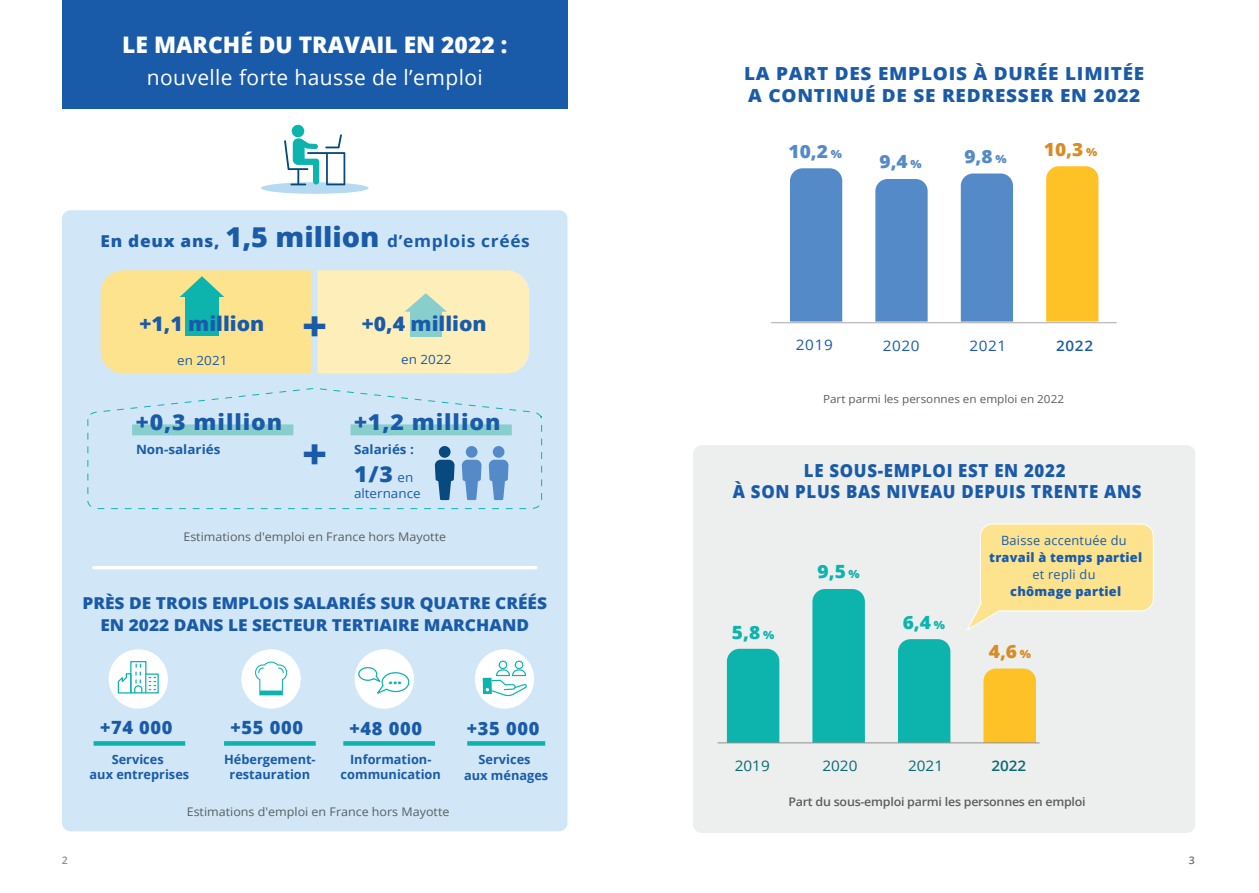
<style>
.page{position:relative;width:1259px;height:893px;background:#fff}
.page>*{position:absolute;margin:0;border:0;box-sizing:border-box;transform-origin:0 0}
.t1{font:800 41.1px "Open Sans";color:#1a5ba9;scale:1.05 1}
.t2{font:800 22.8px "Open Sans";color:#fff}
.t3{font:800 21.9px "Open Sans";letter-spacing:.04em;color:#1a5ba9;scale:1.05 1}
.t4{font:21px "Open Sans";letter-spacing:.02em;color:#fff}
.t5{font:800 20.1px "Open Sans";color:#1a5ba9;scale:1.05 1}
.t6{font:800 18.3px "Open Sans";letter-spacing:.04em;color:#1a5ba9}
.t7{font:800 18.15px "Open Sans";color:#558ac8;scale:1.05 1}
.t8{font:800 18.15px "Open Sans";color:#0db3ad;scale:1.05 1}
.t9{font:800 18.15px "Open Sans";color:#d78c26;scale:1.05 1}
.t10{font:800 18px/21.5px "Open Sans";letter-spacing:.04em;color:#1a5ba9;scale:1.05 1}
.t11{font:800 18px/21.5px "Open Sans";letter-spacing:.04em;color:#1a5ba9;text-align:center;scale:.94 1}
.t12{font:800 16.35px/21.6px "Open Sans";color:#1a5ba9;text-align:center;scale:1.05 1}
.t13{font:700 16.35px "Open Sans";letter-spacing:.04em;color:#1a5ba9;scale:1.05 1}
.t14{font:14.55px "Open Sans";letter-spacing:.04em;color:#1a5ba9;scale:1.05 1}
.t15{font:14.55px "Open Sans";color:#096975;scale:1.05 1}
.t16{font:600 14.55px "Open Sans";color:#1a5ba9;scale:1.05 1}
.t17{font:600 14.55px "Open Sans";color:#096975;scale:1.05 1}
.t18{font:800 14.55px "Open Sans";color:#0db3ad;scale:1.05 1}
.t19{font:700 12.75px/15.5px "Open Sans";color:#1a5ba9;text-align:center}
.t20{font:800 12.75px "Open Sans";letter-spacing:.02em;color:#1a5ba9}
.t21{font:12.75px "Open Sans";letter-spacing:.02em;color:#1a5ba9}
.t22{font:700 12.75px "Open Sans";color:#1a5ba9;scale:1.05 1}
.t23{font:12.75px "Open Sans";letter-spacing:.02em;color:#1a5ba9;scale:1.05 1}
.t24{font:12.75px "Open Sans";color:#1a5ba9;scale:1.05 1}
.t25{font:11.85px "Open Sans";color:#5b5e5f;scale:1.05 1}
.t26{font:600 11.85px "Open Sans";letter-spacing:-.02em;color:#5b5e5f;scale:1.05 1}
.t27{font:11.1px "Open Sans";color:#5b5e5f;scale:1.05 1}
.t28{font:600 10.5px "Open Sans";color:#8e9093}
.t29{font:600 10.5px "Open Sans";color:#6c6d70}
.s1{font-weight:800}
.s2{font-weight:800;font-size:27.3px}
.s3{font-weight:400;font-size:12.75px}
.s4{font-size:11.25px}
</style>
<div class="page">
<div style="left:62px;top:0;width:505px;height:109px;background:#1a5ba9"></div>
<div style="left:62px;top:210px;width:505px;height:621px;background:#d1e7f7;border-radius:9px"></div>
<hr style="left:94px;top:566px;width:442px;height:3px;background:#fff">
<div style="left:224px;top:741px;width:92px;height:5px;background:#0db3ad"></div>
<div style="left:343px;top:741px;width:92px;height:5px;background:#0db3ad"></div>
<div style="left:94px;top:741px;width:91px;height:5px;background:#0db3ad"></div>
<div style="left:467px;top:741px;width:78px;height:5px;background:#0db3ad"></div>
<div style="left:101px;top:270px;width:428px;height:103px;background:#fde38d;border-radius:23px"></div>
<div style="left:312px;top:263px;width:5px;height:113px;background:#d1e7f7"></div>
<div style="left:185px;top:295px;width:34px;height:41px;background:#0db3ad"></div>
<svg style="left:180px;top:276px;width:44px;height:21px"></svg>
<svg style="left:317px;top:270px;width:212px;height:103px;background:#f5ecbb"></svg>
<div style="left:261px;top:182px;width:108px;height:12px;background:#b6daf2;border-radius:50%"></div>
<div style="left:292px;top:125px;width:12px;height:12px;background:#0db3ad;border-radius:50%"></div>
<svg style="left:284px;top:134px;width:61px;height:51px"></svg>
<div style="left:109px;top:649px;width:59px;height:60px;background:#fff;border-radius:50%"></div>
<svg style="left:117px;top:661px;width:42px;height:33px"></svg>
<div style="left:241px;top:649px;width:60px;height:60px;background:#fff;border-radius:50%"></div>
<svg style="left:255px;top:662px;width:32px;height:33px"></svg>
<div style="left:354px;top:649px;width:60px;height:60px;background:#fff;border-radius:50%"></div>
<div style="left:475px;top:649px;width:59px;height:60px;background:#fff;border-radius:50%"></div>
<div style="left:483px;top:678px;width:9px;height:16px;background:#0db3ad"></div>
<div style="left:499px;top:660px;width:8px;height:9px;border:1px solid #0db3ad;border-radius:50%"></div>
<div style="left:515px;top:660px;width:8px;height:9px;border:1px solid #0db3ad;border-radius:50%"></div>
<svg style="left:485px;top:669px;width:42px;height:28px"></svg>
<svg style="left:357px;top:666px;width:53px;height:30px"></svg>
<svg style="left:87px;top:388px;width:455px;height:121px"></svg>
<div style="left:132px;top:424px;width:161px;height:11px;background:#88cecd"></div>
<div style="left:350px;top:424px;width:162px;height:11px;background:#88cecd"></div>
<hr style="left:771px;top:322px;width:345px;height:1px;background:#bbbdbe">
<div style="left:875px;top:179px;width:52px;height:143px;background:#558ac8"></div>
<div style="left:790px;top:168px;width:52px;height:154px;background:#558ac8"></div>
<div style="left:960px;top:173px;width:53px;height:149px;background:#558ac8"></div>
<div style="left:1046px;top:166px;width:52px;height:156px;background:#fec126"></div>
<div style="left:693px;top:445px;width:502px;height:388px;background:#edefee;border-radius:9px"></div>
<div style="left:727px;top:649px;width:52px;height:93px;background:#0db3ad"></div>
<div style="left:812px;top:589px;width:53px;height:153px;background:#0db3ad"></div>
<div style="left:898px;top:639px;width:52px;height:103px;background:#0db3ad"></div>
<div style="left:983px;top:668px;width:53px;height:74px;background:#fec126"></div>
<hr style="left:717px;top:742px;width:322px;height:1px;background:#8e9091">
<svg style="left:967px;top:524px;width:187px;height:106px"></svg>
<h2 class="t2" style="left:122px;top:27px;width:386px">LE MARCHÉ DU TRAVAIL EN 2022 :</h2>
<h3 class="t4" style="left:147px;top:63px;width:338px">nouvelle forte hausse de l’emploi</h3>
<p class="t13" style="left:101px;top:229px;width:410px"><span class="s1">En deux ans,</span> <span class="s2">1,5 million</span> d’emplois créés</p>
<h3 class="t5" style="left:139px;top:309px;width:121px">+1,1 million</h3>
<p class="t23" style="left:177px;top:352px;width:49px">en 2021</p>
<h1 class="t1" style="left:302px;top:295px;width:25px">+</h1>
<h3 class="t5" style="left:362px;top:309px;width:121px">+0,4 million</h3>
<p class="t23" style="left:401px;top:351px;width:49px">en 2022</p>
<h3 class="t3" style="left:136px;top:405px;width:141px">+0,3 million</h3>
<h3 class="t3" style="left:354px;top:405px;width:141px">+1,2 million</h3>
<h1 class="t1" style="left:302px;top:422px;width:25px">+</h1>
<p class="t22" style="left:136px;top:441px;width:82px">Non-salariés</p>
<p class="t22" style="left:354px;top:441px;width:59px">Salariés :</p>
<h3 class="t3" style="left:354px;top:458px;width:58px">1/3 <span class="s3">en</span></h3>
<p class="t24" style="left:354px;top:485px;width:65px">alternance</p>
<p class="t25" style="left:183px;top:529px;width:252px">Estimations d'emploi en France hors Mayotte</p>
<p class="t12" style="left:82px;top:591px;width:444px">PRÈS DE TROIS EMPLOIS SALARIÉS SUR QUATRE CRÉÉS<br>EN 2022 DANS LE SECTEUR TERTIAIRE MARCHAND</p>
<h3 class="t6" style="left:100px;top:713px;width:74px">+74 000</h3>
<p class="t19" style="left:90px;top:751px;width:101px">Services<br>aux entreprises</p>
<p class="t18" style="left:388px;top:668px;width:14px">...</p>
<h3 class="t6" style="left:230px;top:713px;width:74px">+55 000</h3>
<h3 class="t6" style="left:349px;top:714px;width:74px">+48 000</h3>
<p class="t19" style="left:224px;top:751px;width:93px">Hébergement&shy;restauration</p>
<p class="t19" style="left:341px;top:751px;width:102px">Information&shy;communication</p>
<p class="t25" style="left:187px;top:804px;width:252px">Estimations d'emploi en France hors Mayotte</p>
<h3 class="t6" style="left:467px;top:714px;width:74px">+35 000</h3>
<p class="t19" style="left:464px;top:752px;width:86px">Services<br>aux ménages</p>
<h3 class="t10" style="left:744px;top:62px;width:382px">LA PART DES EMPLOIS À DURÉE LIMITÉE<br>A CONTINUÉ DE SE REDRESSER EN 2022</h3>
<h3 class="t7" style="left:788px;top:137px;width:52px">10,2 <span class="s4">%</span></h3>
<h3 class="t7" style="left:964px;top:142px;width:42px">9,8 <span class="s4">%</span></h3>
<h3 class="t9" style="left:1044px;top:135px;width:52px">10,3 <span class="s4">%</span></h3>
<h3 class="t7" style="left:879px;top:148px;width:42px">9,4 <span class="s4">%</span></h3>
<p class="t14" style="left:796px;top:335px;width:37px">2019</p>
<p class="t14" style="left:882px;top:336px;width:37px">2020</p>
<p class="t14" style="left:969px;top:336px;width:37px">2021</p>
<p class="t16" style="left:1056px;top:336px;width:37px">2022</p>
<p class="t27" style="left:823px;top:391px;width:231px">Part parmi les personnes en emploi en 2022</p>
<h3 class="t11" style="left:733px;top:458px;width:436px">LE SOUS-EMPLOI EST EN 2022<br>À SON PLUS BAS NIVEAU DEPUIS TRENTE ANS</h3>
<h3 class="t8" style="left:732px;top:618px;width:42px">5,8 <span class="s4">%</span></h3>
<h3 class="t8" style="left:817px;top:558px;width:42px">9,5 <span class="s4">%</span></h3>
<h3 class="t8" style="left:902px;top:609px;width:42px">6,4 <span class="s4">%</span></h3>
<p class="t21" style="left:1001px;top:531px;width:127px">Baisse accentuée du</p>
<p class="t20" style="left:989px;top:547px;width:154px">travail à temps partiel</p>
<p class="t21" style="left:1032px;top:566px;width:65px">et repli du</p>
<p class="t20" style="left:1010px;top:582px;width:112px">chômage partiel</p>
<h3 class="t9" style="left:988px;top:637px;width:42px">4,6 <span class="s4">%</span></h3>
<p class="t15" style="left:735px;top:756px;width:35px">2019</p>
<p class="t15" style="left:822px;top:756px;width:35px">2020</p>
<p class="t15" style="left:908px;top:756px;width:35px">2021</p>
<p class="t17" style="left:991px;top:756px;width:35px">2022</p>
<p class="t26" style="left:788px;top:794px;width:285px">Part du sous-emploi parmi les personnes en emploi</p>
<p class="t28" style="left:62px;top:853px;width:7px">2</p>
<p class="t29" style="left:1188px;top:853px;width:7px">3</p>
</div>
